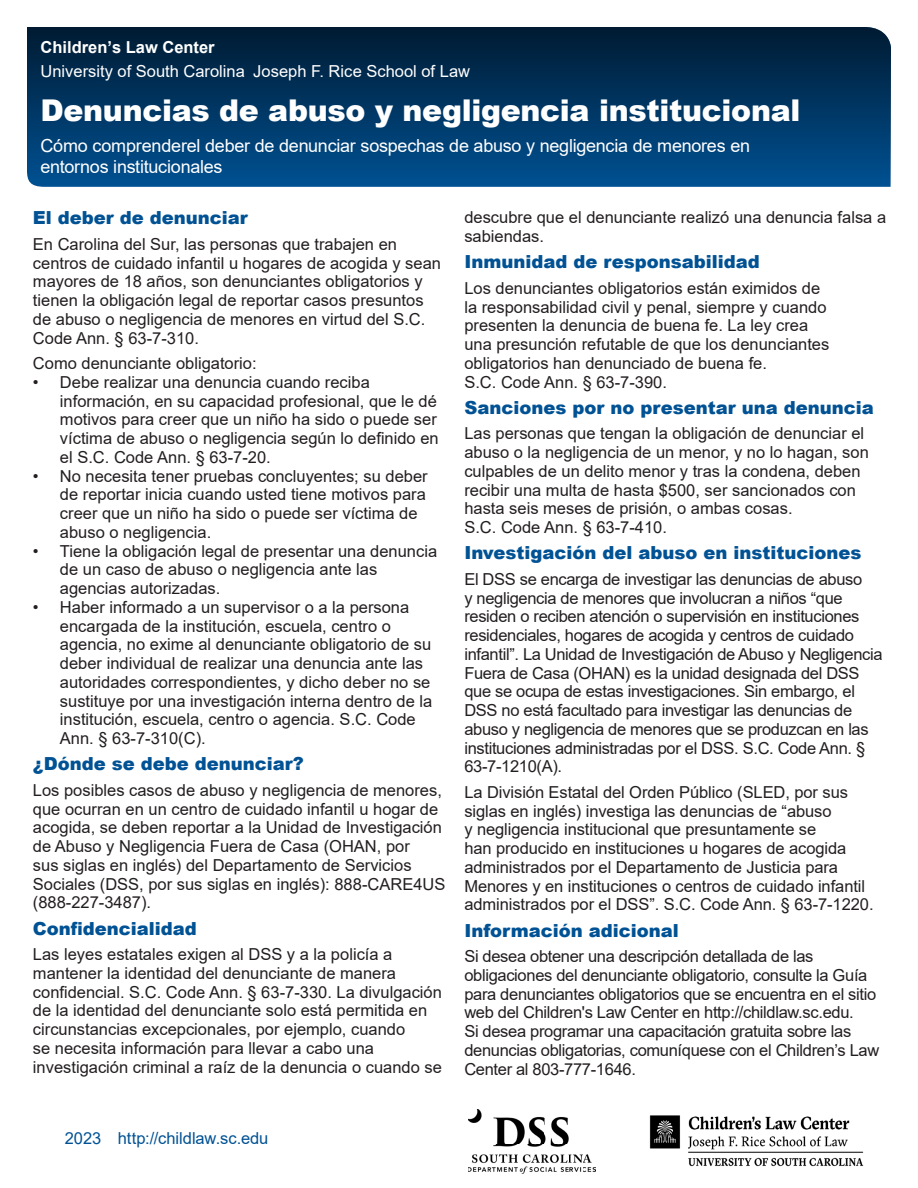
<style>
.page{position:relative;width:918px;height:1188px;background:#fff}
.page>*{position:absolute;margin:0;border:0;box-sizing:border-box;transform-origin:0 0}
.Area_Information{font:900 30px "Arial";letter-spacing:-.01em;color:#fff}
.Subhead_2{font:900 18px "Arial";color:#005294}
.Poster_Headline{font:18px/21px "Arial";letter-spacing:-.015em;color:#fff}
.Subhead_2-2{font:16.5px/18.8px "Arial";color:#231f20}
.Subhead_2-3{font:16.5px/18.8px "Arial";letter-spacing:-.02em;color:#231f20}
.Area_Information-2{font:16.5px "Arial";color:#fff}
.Subhead_2-4{font:16.5px "Arial";color:#005294}
.Area_Information-3{font:700 16.5px "Arial";color:#fff}
</style>
<div class="page">
<svg style="left:27px;top:27px;width:864px;height:160px;background:#003662"></svg>
<img style="left:468px;top:1109px;width:127px;height:65px">
<img style="left:649px;top:1115px;width:215px;height:52px">
<p class="Area_Information-3" style="left:40px;top:36px;width:176px">Children’s Law Center</p>
<p class="Area_Information-2" style="left:40px;top:60px;width:431px">University of South Carolina Joseph F. Rice School of Law</p>
<p class="Area_Information" style="left:40px;top:88px;width:761px">Denuncias de abuso y negligencia institucional</p>
<p class="Poster_Headline" style="left:40px;top:135px;width:711px">Cómo comprenderel deber de denunciar sospechas de abuso y negligencia de menores en entornos institucionales</p>
<p class="Subhead_2" style="left:33px;top:205px;width:216px">El deber de denunciar</p>
<p class="Subhead_2-2" style="left:33px;top:235px;width:410px">En Carolina del Sur, las personas que trabajen en centros de cuidado infantil u hogares de acogida y sean mayores de 18 años, son denunciantes obligatorios y tienen la obligación legal de reportar casos presuntos de abuso o negligencia de menores en virtud del S.C.<br>Code Ann. § 63-7-310.</p>
<p class="Subhead_2-2" style="left:33px;top:354px;width:225px">Como denunciante obligatorio:</p>
<p class="Subhead_2-2" style="left:60px;top:373px;width:380px;text-indent:-27px">• Debe realizar una denuncia cuando reciba información, en su capacidad profesional, que le dé motivos para creer que un niño ha sido o puede ser víctima de abuso o negligencia según lo definido en el S.C. Code Ann. § 63-7-20.</p>
<p class="Subhead_2-2" style="left:60px;top:466px;width:369px;text-indent:-27px">• No necesita tener pruebas concluyentes; su deber de reportar inicia cuando usted tiene motivos para creer que un niño ha sido o puede ser víctima de abuso o negligencia.</p>
<p class="Subhead_2-2" style="left:60px;top:541px;width:379px;text-indent:-27px">• Tiene la obligación legal de presentar una denuncia de un caso de abuso o negligencia ante las agencias autorizadas.</p>
<p class="Subhead_2-2" style="left:60px;top:598px;width:374px;text-indent:-27px">• Haber informado a un supervisor o a la persona encargada de la institución, escuela, centro o agencia, no exime al denunciante obligatorio de su deber individual de realizar una denuncia ante las autoridades correspondientes, y dicho deber no se sustituye por una investigación interna dentro de la institución, escuela, centro o agencia. S.C. Code Ann. § 63-7-310(C).</p>
<p class="Subhead_2" style="left:33px;top:751px;width:272px">¿Dónde se debe denunciar?</p>
<p class="Subhead_2-2" style="left:33px;top:781px;width:414px">Los posibles casos de abuso y negligencia de menores, que ocurran en un centro de cuidado infantil u hogar de acogida, se deben reportar a la Unidad de Investigación de Abuso y Negligencia Fuera de Casa (OHAN, por<br>sus siglas en inglés) del Departamento de Servicios Sociales (DSS, por sus siglas en inglés): 888-CARE4US (888-227-3487).</p>
<p class="Subhead_2" style="left:33px;top:915px;width:166px">Confidencialidad</p>
<p class="Subhead_2-2" style="left:33px;top:945px;width:411px">Las leyes estatales exigen al DSS y a la policía a mantener la identidad del denunciante de manera confidencial. S.C. Code Ann. § 63-7-330. La divulgación de la identidad del denunciante solo está permitida en circunstancias excepcionales, por ejemplo, cuando<br>se necesita información para llevar a cabo una investigación criminal a raíz de la denuncia o cuando se</p>
<p class="Subhead_2-2" style="left:464px;top:208px;width:423px">descubre que el denunciante realizó una denuncia falsa a sabiendas.</p>
<p class="Subhead_2" style="left:464px;top:249px;width:297px">Inmunidad de responsabilidad</p>
<p class="Subhead_2-2" style="left:464px;top:279px;width:367px">Los denunciantes obligatorios están eximidos de la responsabilidad civil y penal, siempre y cuando presenten la denuncia de buena fe. La ley crea una presunción refutable de que los denunciantes obligatorios han denunciado de buena fe.<br>S.C. Code Ann. § 63-7-390.</p>
<p class="Subhead_2" style="left:464px;top:394px;width:411px">Sanciones por no presentar una denuncia</p>
<p class="Subhead_2-2" style="left:464px;top:424px;width:406px">Las personas que tengan la obligación de denunciar el abuso o la negligencia de un menor, y no lo hagan, son culpables de un delito menor y tras la condena, deben recibir una multa de hasta $500, ser sancionados con hasta seis meses de prisión, o ambas cosas.<br>S.C. Code Ann. § 63-7-410.</p>
<p class="Subhead_2" style="left:464px;top:540px;width:399px">Investigación del abuso en instituciones</p>
<p class="Subhead_2-3" style="left:464px;top:570px;width:420px">El DSS se encarga de investigar las denuncias de abuso<br>y negligencia de menores que involucran a niños “que residen o reciben atención o supervisión en instituciones residenciales, hogares de acogida y centros de cuidado infantil”. La Unidad de Investigación de Abuso y Negligencia Fuera de Casa (OHAN) es la unidad designada del DSS que se ocupa de estas investigaciones. Sin embargo, el DSS no está facultado para investigar las denuncias de abuso y negligencia de menores que se produzcan en las instituciones administradas por el DSS. S.C. Code Ann. § 63-7-1210(A).</p>
<p class="Subhead_2-2" style="left:464px;top:783px;width:411px">La División Estatal del Orden Público (SLED, por sus siglas en inglés) investiga las denuncias de “abuso<br>y negligencia institucional que presuntamente se<br>han producido en instituciones u hogares de acogida administrados por el Departamento de Justicia para Menores y en instituciones o centros de cuidado infantil administrados por el DSS”. S.C. Code Ann. § 63-7-1220.</p>
<p class="Subhead_2" style="left:464px;top:917px;width:216px">Información adicional</p>
<p class="Subhead_2-3" style="left:464px;top:947px;width:416px">Si desea obtener una descripción detallada de las obligaciones del denunciante obligatorio, consulte la Guía para denunciantes obligatorios que se encuentra en el sitio web del Children's Law Center en http://childlaw.sc.edu.<br>Si desea programar una capacitación gratuita sobre las denuncias obligatorias, comuníquese con el Children’s Law Center al 803-777-1646.</p>
<p class="Subhead_2-4" style="left:65px;top:1127px;width:205px">2023 http://childlaw.sc.edu</p>
</div>
